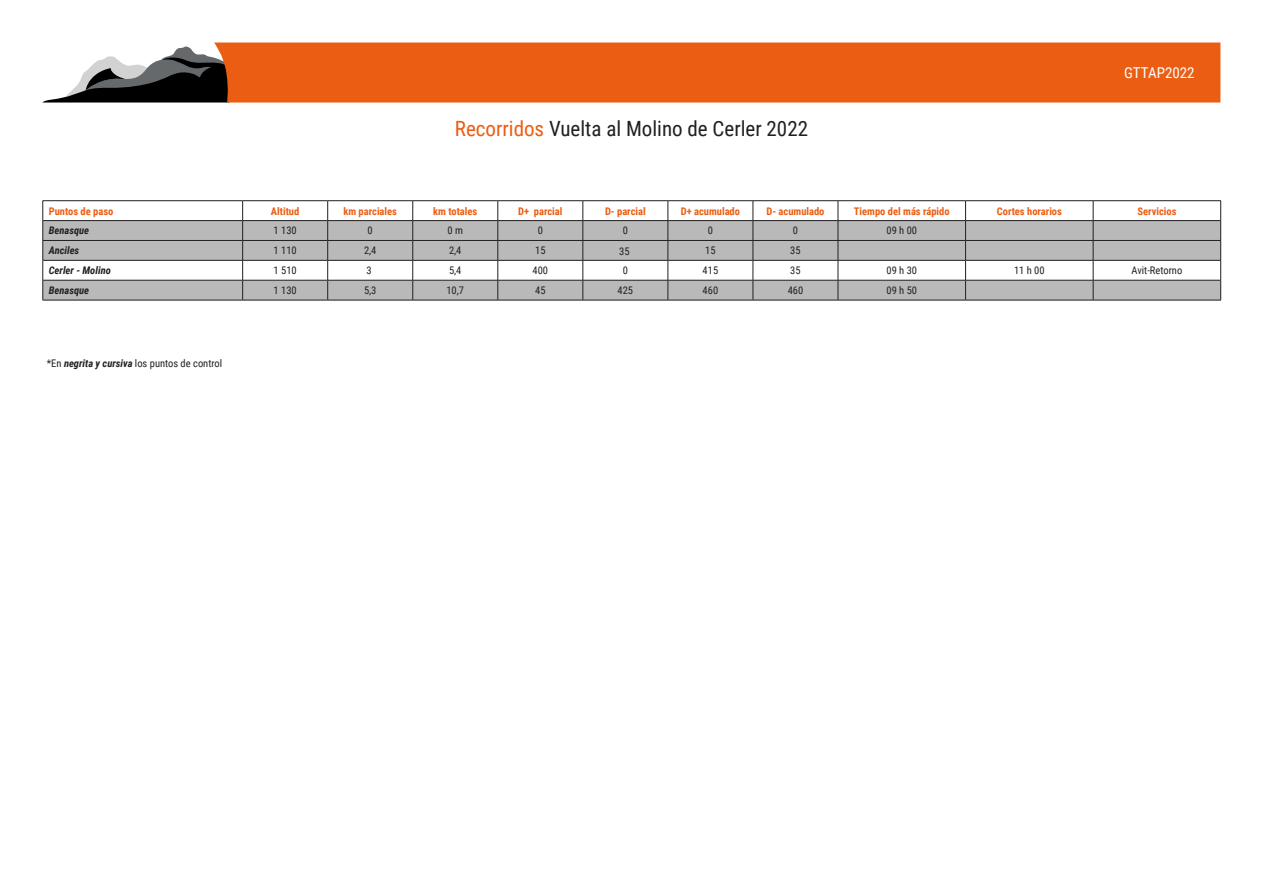
<style>
.page{position:relative;width:1263px;height:893px;background:#fff}
.page>*{position:absolute;margin:0;border:0;box-sizing:border-box;transform-origin:0 0}
.t1{font:21px "Roboto Condensed";color:#231f20}
.t2{font:15px "Roboto Condensed";color:#fff}
.t3{font:10.5px "Roboto Condensed";color:#231f20}
.t4{font:700 10.5px "Roboto Condensed";color:#eb5d13}
.t5{font:italic 700 10.5px "Roboto Condensed";color:#231f20}
.s1{color:#eb5d13}
.s2{font-weight:700;font-style:italic}
</style>
<div class="page">
<svg style="left:42px;top:46px;width:172px;height:57px"></svg>
<div style="left:214px;top:43px;width:1006px;height:60px;background:#eb5d13"></div>
<svg style="left:44px;top:221px;width:1176px;height:79px;fill:#b8b9b8"></svg>
<hr style="left:43px;top:200px;width:200px;height:1px;background:#231f20">
<hr style="left:243px;top:200px;width:85px;height:1px;background:#231f20">
<hr style="left:328px;top:200px;width:85px;height:1px;background:#231f20">
<hr style="left:413px;top:200px;width:85px;height:1px;background:#231f20">
<hr style="left:498px;top:200px;width:85px;height:1px;background:#231f20">
<hr style="left:583px;top:200px;width:85px;height:1px;background:#231f20">
<hr style="left:668px;top:200px;width:85px;height:1px;background:#231f20">
<hr style="left:753px;top:200px;width:85px;height:1px;background:#231f20">
<hr style="left:838px;top:200px;width:127px;height:1px;background:#231f20">
<hr style="left:965px;top:200px;width:128px;height:1px;background:#231f20">
<hr style="left:1093px;top:200px;width:128px;height:1px;background:#231f20">
<hr style="left:43px;top:220px;width:200px;height:1px;background:#231f20">
<hr style="left:243px;top:220px;width:85px;height:1px;background:#231f20">
<hr style="left:328px;top:220px;width:85px;height:1px;background:#231f20">
<hr style="left:413px;top:220px;width:85px;height:1px;background:#231f20">
<hr style="left:498px;top:220px;width:85px;height:1px;background:#231f20">
<hr style="left:583px;top:220px;width:85px;height:1px;background:#231f20">
<hr style="left:668px;top:220px;width:85px;height:1px;background:#231f20">
<hr style="left:753px;top:220px;width:85px;height:1px;background:#231f20">
<hr style="left:838px;top:220px;width:127px;height:1px;background:#231f20">
<hr style="left:965px;top:220px;width:128px;height:1px;background:#231f20">
<hr style="left:1093px;top:220px;width:128px;height:1px;background:#231f20">
<hr style="left:43px;top:240px;width:200px;height:1px;background:#231f20">
<hr style="left:243px;top:240px;width:85px;height:1px;background:#231f20">
<hr style="left:328px;top:240px;width:85px;height:1px;background:#231f20">
<hr style="left:413px;top:240px;width:85px;height:1px;background:#231f20">
<hr style="left:498px;top:240px;width:85px;height:1px;background:#231f20">
<hr style="left:583px;top:240px;width:85px;height:1px;background:#231f20">
<hr style="left:668px;top:240px;width:85px;height:1px;background:#231f20">
<hr style="left:753px;top:240px;width:85px;height:1px;background:#231f20">
<hr style="left:838px;top:240px;width:127px;height:1px;background:#231f20">
<hr style="left:965px;top:240px;width:128px;height:1px;background:#231f20">
<hr style="left:1093px;top:240px;width:128px;height:1px;background:#231f20">
<hr style="left:43px;top:260px;width:200px;height:1px;background:#231f20">
<hr style="left:243px;top:260px;width:85px;height:1px;background:#231f20">
<hr style="left:328px;top:260px;width:85px;height:1px;background:#231f20">
<hr style="left:413px;top:260px;width:85px;height:1px;background:#231f20">
<hr style="left:498px;top:260px;width:85px;height:1px;background:#231f20">
<hr style="left:583px;top:260px;width:85px;height:1px;background:#231f20">
<hr style="left:668px;top:260px;width:85px;height:1px;background:#231f20">
<hr style="left:753px;top:260px;width:85px;height:1px;background:#231f20">
<hr style="left:838px;top:260px;width:127px;height:1px;background:#231f20">
<hr style="left:965px;top:260px;width:128px;height:1px;background:#231f20">
<hr style="left:1093px;top:260px;width:128px;height:1px;background:#231f20">
<svg style="left:43px;top:201px;width:1px;height:99px"></svg>
<svg style="left:242px;top:201px;width:1px;height:99px"></svg>
<svg style="left:327px;top:201px;width:1px;height:99px"></svg>
<svg style="left:412px;top:201px;width:1px;height:99px"></svg>
<svg style="left:497px;top:201px;width:1px;height:99px"></svg>
<svg style="left:583px;top:201px;width:1px;height:99px"></svg>
<svg style="left:668px;top:201px;width:1px;height:99px"></svg>
<svg style="left:753px;top:201px;width:1px;height:99px"></svg>
<svg style="left:838px;top:201px;width:1px;height:99px"></svg>
<svg style="left:965px;top:201px;width:1px;height:99px"></svg>
<svg style="left:1093px;top:201px;width:1px;height:99px"></svg>
<svg style="left:1220px;top:201px;width:1px;height:99px"></svg>
<hr style="left:43px;top:280px;width:200px;height:1px;background:#231f20">
<hr style="left:243px;top:280px;width:85px;height:1px;background:#231f20">
<hr style="left:328px;top:280px;width:85px;height:1px;background:#231f20">
<hr style="left:413px;top:280px;width:85px;height:1px;background:#231f20">
<hr style="left:498px;top:280px;width:85px;height:1px;background:#231f20">
<hr style="left:583px;top:280px;width:85px;height:1px;background:#231f20">
<hr style="left:668px;top:280px;width:85px;height:1px;background:#231f20">
<hr style="left:753px;top:280px;width:85px;height:1px;background:#231f20">
<hr style="left:838px;top:280px;width:127px;height:1px;background:#231f20">
<hr style="left:965px;top:280px;width:128px;height:1px;background:#231f20">
<hr style="left:1093px;top:280px;width:128px;height:1px;background:#231f20">
<hr style="left:43px;top:300px;width:200px;height:1px;background:#231f20">
<hr style="left:243px;top:300px;width:85px;height:1px;background:#231f20">
<hr style="left:328px;top:300px;width:85px;height:1px;background:#231f20">
<hr style="left:413px;top:300px;width:85px;height:1px;background:#231f20">
<hr style="left:498px;top:300px;width:85px;height:1px;background:#231f20">
<hr style="left:583px;top:300px;width:85px;height:1px;background:#231f20">
<hr style="left:668px;top:300px;width:85px;height:1px;background:#231f20">
<hr style="left:753px;top:300px;width:85px;height:1px;background:#231f20">
<hr style="left:838px;top:300px;width:127px;height:1px;background:#231f20">
<hr style="left:965px;top:300px;width:128px;height:1px;background:#231f20">
<hr style="left:1093px;top:300px;width:128px;height:1px;background:#231f20">
<p class="t1" style="left:455px;top:114px;width:355px"><span class="s1">Recorridos</span> Vuelta al Molino de Cerler 2022</p>
<h2 class="t2" style="left:1124px;top:62px;width:72px">GTTAP2022</h2>
<p class="t4" style="left:49px;top:203px;width:66px">Puntos de paso</p>
<p class="t4" style="left:271px;top:203px;width:30px">Altitud</p>
<p class="t4" style="left:343px;top:203px;width:55px">km parciales</p>
<p class="t4" style="left:433px;top:203px;width:46px">km totales</p>
<p class="t4" style="left:518px;top:203px;width:46px">D+ parcial</p>
<p class="t4" style="left:605px;top:203px;width:42px">D- parcial</p>
<p class="t4" style="left:681px;top:203px;width:61px">D+ acumulado</p>
<p class="t4" style="left:766px;top:203px;width:60px">D- acumulado</p>
<p class="t4" style="left:854px;top:203px;width:97px">Tiempo del más rápido</p>
<p class="t4" style="left:997px;top:203px;width:67px">Cortes horarios</p>
<p class="t4" style="left:1137px;top:203px;width:41px">Servicios</p>
<p class="t5" style="left:49px;top:223px;width:42px">Benasque</p>
<p class="t3" style="left:274px;top:223px;width:25px">1 130</p>
<p class="t3" style="left:368px;top:223px;width:7px">0</p>
<p class="t3" style="left:447px;top:223px;width:17px">0 m</p>
<p class="t3" style="left:538px;top:223px;width:7px">0</p>
<p class="t3" style="left:623px;top:223px;width:7px">0</p>
<p class="t3" style="left:708px;top:223px;width:7px">0</p>
<p class="t3" style="left:793px;top:223px;width:7px">0</p>
<p class="t3" style="left:886px;top:223px;width:32px">09 h 00</p>
<p class="t5" style="left:49px;top:243px;width:32px">Anciles</p>
<p class="t3" style="left:274px;top:243px;width:25px">1 110</p>
<p class="t3" style="left:364px;top:243px;width:14px">2,4</p>
<p class="t3" style="left:449px;top:243px;width:14px">2,4</p>
<p class="t3" style="left:535px;top:243px;width:12px">15</p>
<p class="t3" style="left:619px;top:243px;width:12px">35</p>
<p class="t3" style="left:705px;top:243px;width:12px">15</p>
<p class="t3" style="left:790px;top:243px;width:12px">35</p>
<p class="t5" style="left:49px;top:263px;width:64px">Cerler - Molino</p>
<p class="t3" style="left:274px;top:263px;width:25px">1 510</p>
<p class="t3" style="left:366px;top:263px;width:7px">3</p>
<p class="t3" style="left:449px;top:263px;width:14px">5,4</p>
<p class="t3" style="left:532px;top:263px;width:17px">400</p>
<p class="t3" style="left:623px;top:263px;width:7px">0</p>
<p class="t3" style="left:703px;top:263px;width:17px">415</p>
<p class="t3" style="left:790px;top:263px;width:12px">35</p>
<p class="t3" style="left:886px;top:263px;width:32px">09 h 30</p>
<p class="t3" style="left:1014px;top:263px;width:32px">11 h 00</p>
<p class="t3" style="left:1131px;top:263px;width:52px">Avit-Retorno</p>
<p class="t5" style="left:49px;top:283px;width:42px">Benasque</p>
<p class="t3" style="left:274px;top:283px;width:25px">1 130</p>
<p class="t3" style="left:364px;top:283px;width:14px">5,3</p>
<p class="t3" style="left:446px;top:283px;width:19px">10,7</p>
<p class="t3" style="left:535px;top:283px;width:12px">45</p>
<p class="t3" style="left:618px;top:283px;width:17px">425</p>
<p class="t3" style="left:703px;top:283px;width:17px">460</p>
<p class="t3" style="left:788px;top:283px;width:17px">460</p>
<p class="t3" style="left:886px;top:283px;width:32px">09 h 50</p>
<p class="t3" style="left:47px;top:356px;width:177px">*En <span class="s2">negrita y cursiva</span> los puntos de control</p>
</div>
